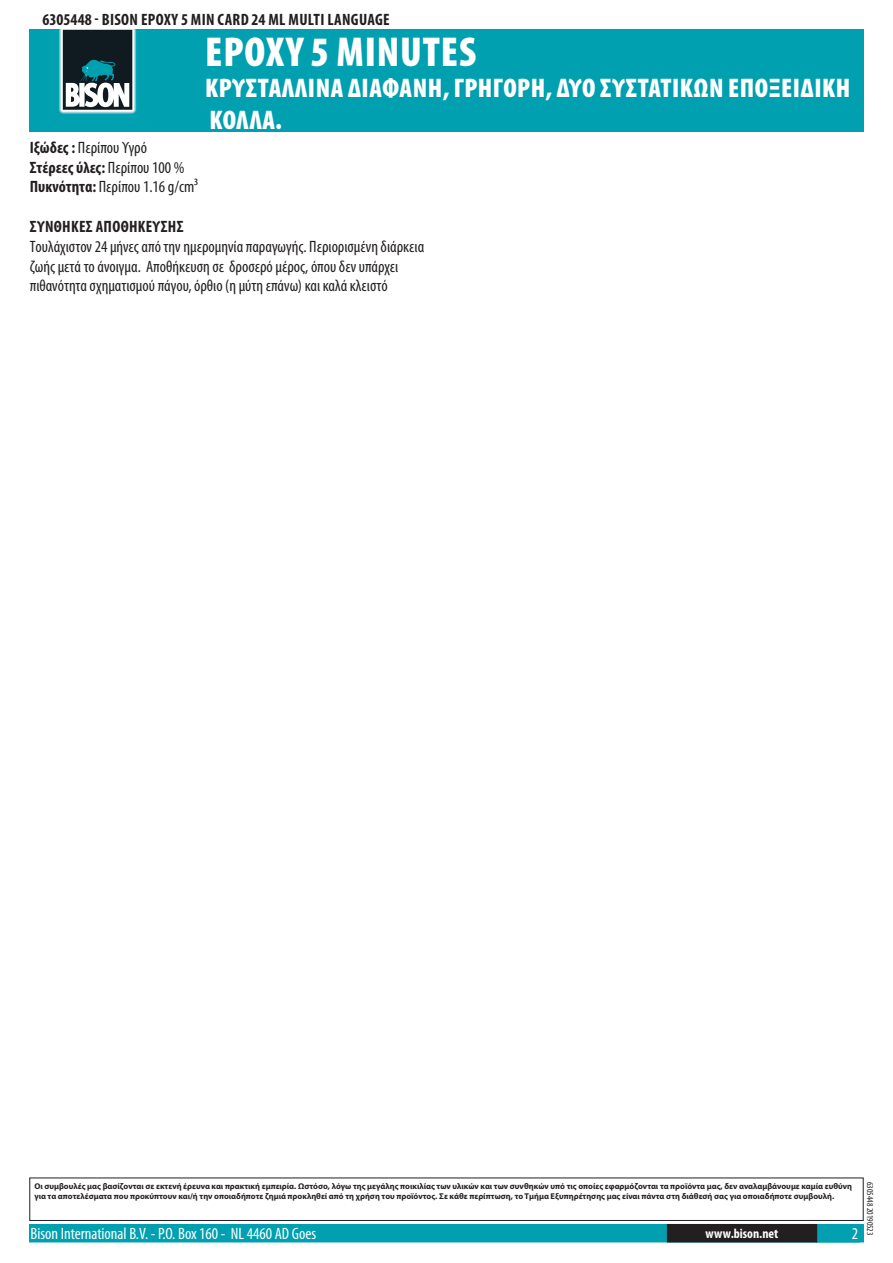
<style>
.page{position:relative;width:893px;height:1263px;background:#fff}
.page>*{position:absolute;margin:0;border:0;box-sizing:border-box;transform-origin:0 0}
.t1{font:900 condensed 42px "Myriad Pro";letter-spacing:.02em;color:#fff}
.t2{font:900 condensed 27px/32.4px "Myriad Pro";letter-spacing:.02em;color:#fff}
.t3{font:condensed 16.5px/19.8px "Myriad Pro";color:#231f20}
.t4{font:700 condensed 16.5px "Myriad Pro";letter-spacing:.02em;color:#231f20}
.t5{font:condensed 16.5px "Myriad Pro";color:#fff}
.t6{font:700 condensed 13.5px "Myriad Pro";letter-spacing:.015em;color:#fff}
.t7{font:condensed 9px "Myriad Pro";color:#231f20}
.t8{font:700 8.4px/10.1px "Myriad Pro";color:#231f20}
.s1{font-weight:700}
</style>
<div class="page">
<div style="left:30px;top:1225px;width:833px;height:17px;background:#00a0b0"></div>
<div style="left:29px;top:1224px;width:835px;height:18px;border:2px solid #00a0b0"></div>
<div style="left:816px;top:1224px;width:44px;height:18px;border:2px solid #00a0b0"></div>
<div style="left:668px;top:1225px;width:148px;height:17px;background:#231f20"></div>
<div style="left:667px;top:1224px;width:150px;height:18px;border:2px solid #231f20"></div>
<div style="left:29px;top:1177px;width:835px;height:44px;border:1px solid #231f20"></div>
<div style="left:30px;top:30px;width:834px;height:102px;background:#00a0b0"></div>
<svg style="left:59px;top:30px;width:78px;height:84px;background:#516970"></svg>
<h3 class="t4" style="left:43px;top:9px;width:347px">6305448 - BISON EPOXY 5 MIN CARD 24 ML MULTI LANGUAGE</h3>
<h1 class="t1" style="left:205px;top:25px;width:272px">EPOXY 5 MINUTES</h1>
<h2 class="t2" style="left:205px;top:71px;width:643px">KΡΥΣΤΆΛΛΙΝΑ ΔΙΆΦΑΝΗ, ΓΡΉΓΟΡΗ, ΔΎΟ ΣΥΣΤΑΤΙΚΏΝ ΕΠΟΞΕΙΔΙΚΉ<br>ΚΌΛΛΑ.</h2>
<h3 class="t3" style="left:30px;top:137px;width:170px"><span class="s1">ΙΞΏΔΕΣ :</span> Περίπου Υγρό<br><span class="s1">ΣΤΈΡΕΕΣ ΎΛΕΣ:</span> Περίπου 100 %<br><span class="s1">ΠΥΚΝΌΤΗΤΑ:</span> Περίπου 1.16 g/cm³</h3>
<h3 class="t4" style="left:30px;top:216px;width:41px">ΣΥΝΘΉΚΕΣ</h3>
<h3 class="t4" style="left:96px;top:216px;width:42px">ΑΠΟΘΉΚΕΥΣΗΣ</h3>
<h3 class="t3" style="left:30px;top:236px;width:396px">Τουλάχιστον 24 μήνες από την ημερομηνία παραγωγής. Περιορισμένη διάρκεια ζωής μετά το άνοιγμα. Αποθήκευση σε δροσερό μέρος, όπου δεν υπάρχει πιθανότητα σχηματισμού πάγου, όρθιο (η μύτη επάνω) και καλά κλειστό</h3>
<p class="t8" style="left:34px;top:1181px;width:819px">Οι συμβουλές μας βασίζονται σε εκτενή έρευνα και πρακτική εμπειρία. Ωστόσο, λόγω της μεγάλης ποικιλίας των υλικών και των συνθηκών υπό τις οποίες εφαρμόζονται τα προϊόντα μας, δεν αναλαμβάνουμε καμία ευθύνη για τα αποτελέσματα που προκύπτουν και/ή την οποιαδήποτε ζημιά προκληθεί από τη χρήση του προϊόντος. Σε κάθε περίπτωση, το Τμήμα Εξυπηρέτησης μας είναι πάντα στη διάθεσή σας για οποιαδήποτε συμβουλή.</p>
<h3 class="t5" style="left:31px;top:1224px;width:287px">Bison International B.V. - P.O. Box 160 - NL 4460 AD Goes</h3>
<h3 class="t6" style="left:706px;top:1225px;width:74px">WWW.BISON.NET</h3>
<h3 class="t5" style="left:852px;top:1224px;width:8px">2</h3>
<p class="t7" style="left:875px;top:1182px;width:55px;rotate:90deg">6305448 20190523</p>
</div>
